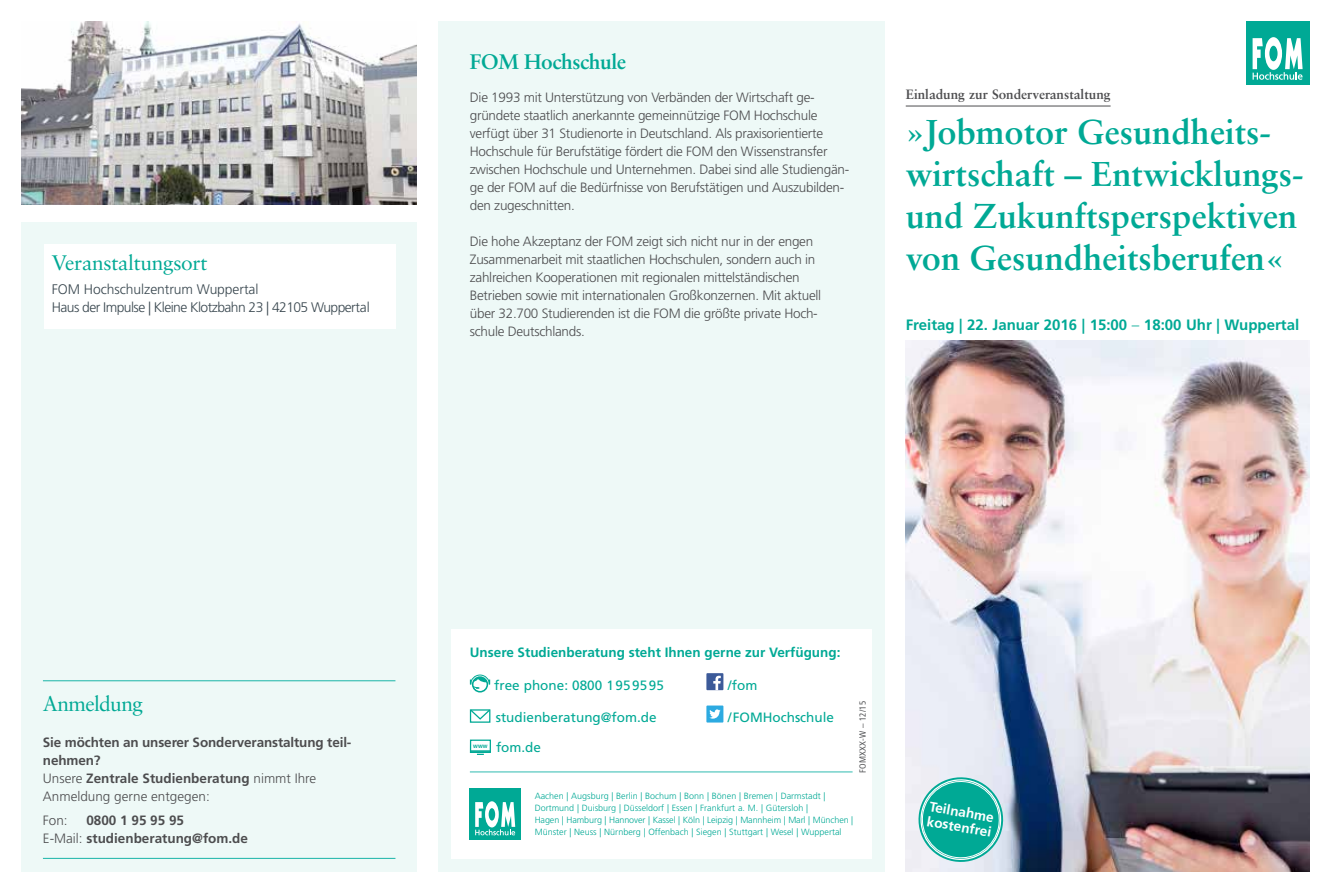
<style>
.page{position:relative;width:1331px;height:893px;background:#fff}
.page>*{position:absolute;margin:0;border:0;box-sizing:border-box;transform-origin:0 0}
.t1{font:700 34.5px/42px "Sabon LT Std";color:#00a995}
.t2{font:21px "Sabon LT Std";letter-spacing:-.015em;color:#00a995}
.t3{font:700 21px "Sabon LT Std";letter-spacing:-.02em;color:#00a995}
.t4{font:700 15px "Frutiger LT Std";color:#00a995}
.t5{font:300 13.8px/18px "Frutiger LT Std";letter-spacing:-.04em;color:#39474f}
.t6{font:700 13.65px/14.9px "Frutiger LT Std";color:#fff}
.t7{font:300 13.5px/18px "Frutiger LT Std";letter-spacing:-.02em;color:#4d4d4f}
.t8{font:700 13.5px/18px "Frutiger LT Std";color:#4d4d4f}
.t9{font:13.5px "Frutiger LT Std";color:#00a995}
.t10{font:700 13.5px "Frutiger LT Std";color:#00a995}
.t11{font:700 13.5px "Sabon LT Std";color:#4d4d4f}
.t12{font:300 9px/12px "Frutiger LT Std";color:#00a995}
.t13{font:condensed 9px "Frutiger LT Std";letter-spacing:.015em;color:#58595b}
.s1{font-weight:300}
</style>
<div class="page">
<div style="left:21px;top:222px;width:396px;height:650px;background:#eef9f7"></div>
<img style="left:21px;top:21px;width:396px;height:183px">
<div style="left:44px;top:245px;width:351px;height:84px;background:#fff"></div>
<div style="left:438px;top:21px;width:446px;height:851px;background:#eef9f7"></div>
<hr style="left:906px;top:106px;width:204px;height:1px;background:#4d4d4f">
<div style="left:1246px;top:21px;width:64px;height:64px;background:#00a995"></div>
<svg style="left:1252px;top:37px;width:50px;height:43px"></svg>
<div style="left:451px;top:629px;width:421px;height:230px;background:#fff"></div>
<div style="left:470px;top:789px;width:51px;height:51px;background:#00a995"></div>
<svg style="left:475px;top:801px;width:40px;height:34px"></svg>
<hr style="left:470px;top:772px;width:383px;height:1px;background:#30bcb0">
<div style="left:470px;top:740px;width:21px;height:13px;border:1px solid #00a995"></div>
<hr style="left:470px;top:750px;width:20px;height:2px;background:#00a995">
<svg style="left:470px;top:674px;width:20px;height:15px"></svg>
<div style="left:472px;top:676px;width:16px;height:16px;border:2px solid #00a995;border-radius:50%"></div>
<svg style="left:469px;top:709px;width:22px;height:12px"></svg>
<div style="left:706px;top:673px;width:17px;height:17px;background:#3c5a99"></div>
<svg style="left:713px;top:676px;width:8px;height:14px"></svg>
<div style="left:706px;top:705px;width:17px;height:17px;background:#2caae1"></div>
<svg style="left:709px;top:709px;width:12px;height:10px"></svg>
<img style="left:906px;top:340px;width:404px;height:532px">
<hr style="left:43px;top:858px;width:352px;height:1px;background:#30bcb0">
<hr style="left:43px;top:680px;width:352px;height:1px;background:#30bcb0">
<svg style="left:915px;top:774px;width:91px;height:91px;background:#5bc3ba"></svg>
<h2 class="t2" style="left:52px;top:250px;width:157px">Veranstaltungsort</h2>
<p class="t5" style="left:52px;top:280px;width:319px">FOM Hochschulzentrum Wuppertal<br>Haus der Impulse | Kleine Klotzbahn 23 | 42105 Wuppertal</p>
<h2 class="t3" style="left:470px;top:49px;width:158px">FOM Hochschule</h2>
<p class="t7" style="left:470px;top:89px;width:381px">Die 1993 mit Unterstützung von Verbänden der Wirtschaft ge&shy;gründete staatlich anerkannte gemeinnützige FOM Hochschule verfügt über 31 Studienorte in Deutschland. Als praxisorientierte Hochschule für Berufstätige fördert die FOM den Wissenstransfer zwischen Hochschule und Unternehmen. Dabei sind alle Studiengän&shy;ge der FOM auf die Bedürfnisse von Berufstätigen und Auszubilden&shy;den zugeschnitten.</p>
<p class="t7" style="left:470px;top:233px;width:353px">Die hohe Akzeptanz der FOM zeigt sich nicht nur in der engen Zusammenarbeit mit staatlichen Hochschulen, sondern auch in zahlreichen Kooperationen mit regionalen mittelständischen Betrieben sowie mit internationalen Großkonzernen. Mit aktuell über 32.700 Studierenden ist die FOM die größte private Hoch&shy;schule Deutschlands.</p>
<p class="t11" style="left:906px;top:86px;width:206px">Einladung zur Sonderveranstaltung</p>
<h1 class="t1" style="left:906px;top:110px;width:399px">»Jobmotor Gesundheits&shy;wirtschaft – Entwicklungs&shy;und Zukunftsperspektiven von Gesundheitsberufen«</h1>
<p class="t4" style="left:906px;top:316px;width:395px">Freitag | 22. Januar 2016 | 15:00 <span class="s1">–</span> 18:00 Uhr | Wuppertal</p>
<h2 class="t2" style="left:43px;top:691px;width:101px">Anmeldung</h2>
<p class="t8" style="left:43px;top:734px;width:310px">Sie möchten an unserer Sonderveranstaltung teil&shy;nehmen?<br><span class="s1">Unsere</span> Zentrale Studienberatung <span class="s1">nimmt Ihre<br>Anmeldung gerne entgegen:</span></p>
<p class="t7" style="left:43px;top:812px;width:26px">Fon:</p>
<p class="t8" style="left:43px;top:812px;width:207px;text-indent:44px">0800 1 95 95 95<br><span class="s1">E-Mail:</span> studienberatung@fom.de</p>
<p class="t10" style="left:470px;top:645px;width:372px">Unsere Studienberatung steht Ihnen gerne zur Verfügung:</p>
<p class="t9" style="left:494px;top:677px;width:171px">free phone: 0800 1959595</p>
<p class="t9" style="left:496px;top:709px;width:162px">studienberatung@fom.de</p>
<p class="t9" style="left:473px;top:740px;width:69px"><sup>www</sup> fom.de</p>
<p class="t9" style="left:728px;top:677px;width:31px">/fom</p>
<p class="t9" style="left:728px;top:709px;width:108px">/FOMHochschule</p>
<p class="t13" style="left:857px;top:773px;width:73px;rotate:-90deg">FOMXXX-W – 12/15</p>
<p class="t12" style="left:535px;top:790px;width:320px">Aachen | Augsburg | Berlin | Bochum | Bonn | Bönen | Bremen | Darmstadt | Dortmund | Duisburg | Düsseldorf | Essen | Frankfurt a. M. | Gütersloh |<br>Hagen | Hamburg | Hannover | Kassel | Köln | Leipzig | Mannheim | Marl | München | Münster | Neuss | Nürnberg | Offenbach | Siegen | Stuttgart | Wesel | Wuppertal</p>
<p class="t6" style="left:931px;top:799px;width:67px;rotate:10deg">Teilnahme kostenfrei</p>
</div>
